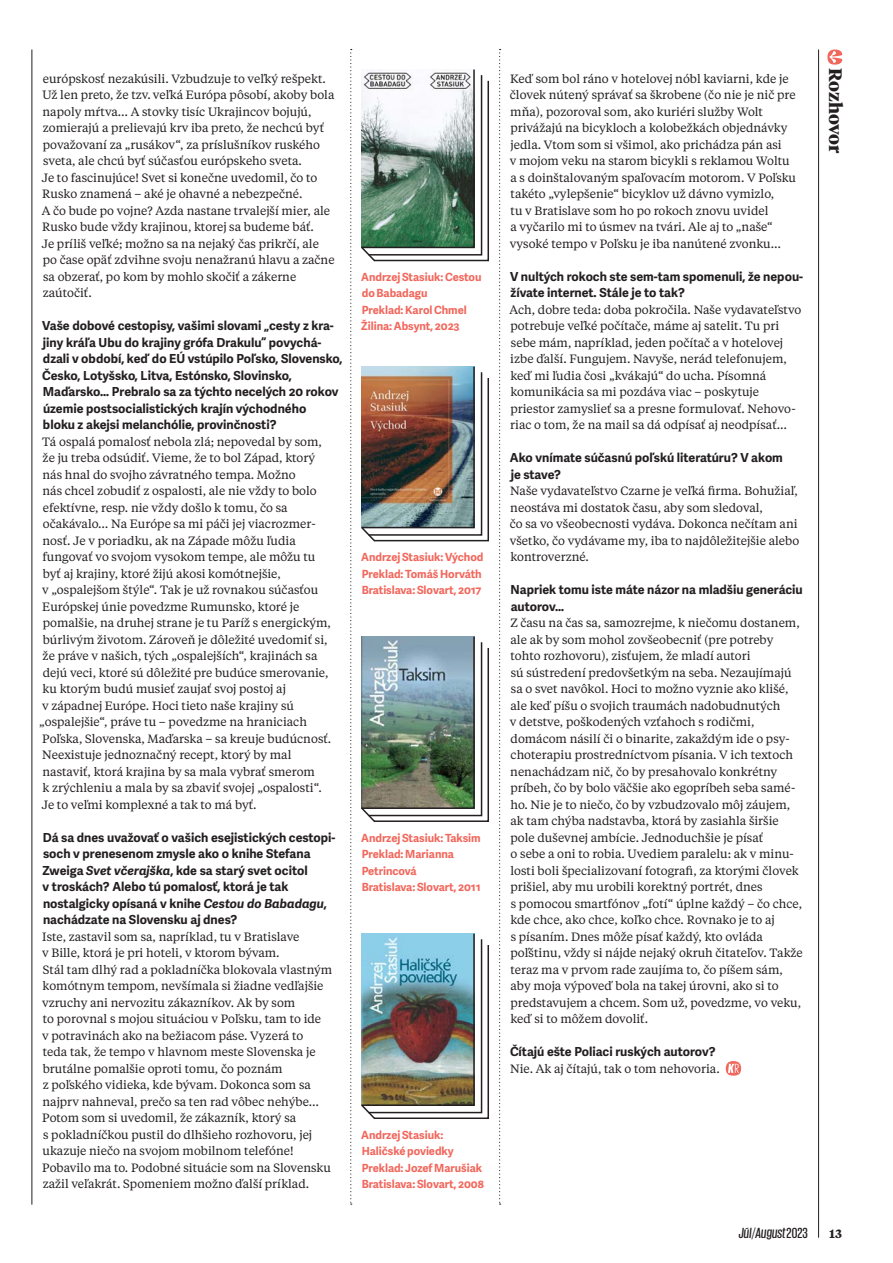
<style>
.page{position:relative;width:893px;height:1263px;background:#fff}
.page>*{position:absolute;margin:0;border:0;box-sizing:border-box;transform-origin:0 0}
.t1{font:700 18px "Tiempos Headline";letter-spacing:-.005em;color:#231f20}
.t2{font:italic 500 15px "Giorgio Sans";letter-spacing:.01em;color:#231f20}
.Otazka{font:700 12.45px/16.5px "Adelle Sans";color:#231f20}
.Text{font:12px/16.5px "Tiempos Text VF";color:#231f20}
.Text-Tiempos-Stlpcek{font:12px/16.5px "Tiempos Text VF";color:#231f20}
.t3{font:700 12px "Tiempos Text";color:#231f20}
.KNIHA-Udaje{font:700 11.25px/16.5px "Adelle Sans";letter-spacing:-.005em;color:#f2675c}
.s1{font-style:italic}
.s2{font-weight:400}
.s3{font-style:normal}
</style>
<div class="page">
<svg style="left:827px;top:49px;width:15px;height:16px"></svg>
<svg style="left:350px;top:49px;width:2px;height:1156px"></svg>
<svg style="left:726px;top:1061px;width:15px;height:15px"></svg>
<svg style="left:499px;top:49px;width:2px;height:1156px"></svg>
<svg style="left:361px;top:69px;width:128px;height:193px"></svg>
<img style="left:361px;top:636px;width:128px;height:186px">
<img style="left:361px;top:933px;width:128px;height:186px">
<img style="left:361px;top:366px;width:128px;height:176px">
<hr style="left:32px;top:50px;width:1px;height:1155px;background:#231f20">
<hr style="left:818px;top:50px;width:1px;height:1188px;background:#231f20">
<p class="Text" style="left:42px;top:69px;width:294px">európskosť nezakúsili. Vzbudzuje to veľký rešpekt.<br>Už len preto, že tzv. veľká Európa pôsobí, akoby bola napoly mŕtva… A stovky tisíc Ukrajincov bojujú, zomierajú a prelievajú krv iba preto, že nechcú byť považovaní za „rusákov“, za príslušníkov ruského sveta, ale chcú byť súčasťou európskeho sveta.<br>Je to fascinujúce! Svet si konečne uvedomil, čo to Rusko znamená – aké je ohavné a nebezpečné.<br>A čo bude po vojne? Azda nastane trvalejší mier, ale Rusko bude vždy krajinou, ktorej sa budeme báť.<br>Je príliš veľké; možno sa na nejaký čas prikrčí, ale po čase opäť zdvihne svoju nenažranú hlavu a začne sa obzerať, po kom by mohlo skočiť a zákerne zaútočiť.</p>
<p class="Otazka" style="left:42px;top:318px;width:302px">Vaše dobové cestopisy, vašimi slovami „cesty z kra‑ jiny kráľa Ubu do krajiny grófa Drakulu“ povychá‑ dzali v období, keď do EÚ vstúpilo Poľsko, Slovensko, Česko, Lotyšsko, Litva, Estónsko, Slovinsko, Maďarsko… Prebralo sa za týchto necelých 20 rokov územie postsocialistických krajín východného<br>bloku z akejsi melanchólie, provinčnosti?</p>
<p class="Text" style="left:39px;top:432px;width:294px">Tá ospalá pomalosť nebola zlá; nepovedal by som, že ju treba odsúdiť. Vieme, že to bol Západ, ktorý nás hnal do svojho závratného tempa. Možno<br>nás chcel zobudiť z ospalosti, ale nie vždy to bolo efektívne, resp. nie vždy došlo k tomu, čo sa očakávalo… Na Európe sa mi páči jej viacrozmer&shy;nosť. Je v poriadku, ak na Západe môžu ľudia fungovať vo svojom vysokom tempe, ale môžu tu byť aj krajiny, ktoré žijú akosi komótnejšie,<br>v „ospalejšom štýle“. Tak je už rovnakou súčasťou Európskej únie povedzme Rumunsko, ktoré je pomalšie, na druhej strane je tu Paríž s energickým, búrlivým životom. Zároveň je dôležité uvedomiť si, že práve v našich, tých „ospalejších“, krajinách sa dejú veci, ktoré sú dôležité pre budúce smerovanie, ku ktorým budú musieť zaujať svoj postoj aj<br>v západnej Európe. Hoci tieto naše krajiny sú „ospalejšie“, práve tu – povedzme na hraniciach Poľska, Slovenska, Maďarska – sa kreuje budúcnosť.<br>Neexistuje jednoznačný recept, ktorý by mal nastaviť, ktorá krajina by sa mala vybrať smerom<br>k zrýchleniu a mala by sa zbaviť svojej „ospalosti“.<br>Je to veľmi komplexné a tak to má byť.</p>
<p class="Otazka" style="left:43px;top:829px;width:294px">Dá sa dnes uvažovať o vašich esejistických cestopi‑ soch v prenesenom zmysle ako o knihe Stefana Zweiga <span class="s1">Svet včerajška</span>, kde sa starý svet ocitol<br>v troskách? Alebo tú pomalosť, ktorá je tak nostalgicky opísaná v knihe <span class="s1">Cestou do Babadagu</span>, nachádzate na Slovensku aj dnes?</p>
<p class="Text" style="left:42px;top:927px;width:292px">Iste, zastavil som sa, napríklad, tu v Bratislave<br>v Bille, ktorá je pri hoteli, v ktorom bývam.<br>Stál tam dlhý rad a pokladníčka blokovala vlastným komótnym tempom, nevšímala si žiadne vedľajšie vzruchy ani nervozitu zákazníkov. Ak by som<br>to porovnal s mojou situáciou v Poľsku, tam to ide<br>v potravinách ako na bežiacom páse. Vyzerá to<br>teda tak, že tempo v hlavnom meste Slovenska je brutálne pomalšie oproti tomu, čo poznám<br>z poľského vidieka, kde bývam. Dokonca som sa najprv nahneval, prečo sa ten rad vôbec nehýbe… Potom som si uvedomil, že zákazník, ktorý sa<br>s pokladníčkou pustil do dlhšieho rozhovoru, jej ukazuje niečo na svojom mobilnom telefóne!<br>Pobavilo ma to. Podobné situácie som na Slovensku zažil veľakrát. Spomeniem možno ďalší príklad.</p>
<p class="KNIHA-Udaje" style="left:361px;top:269px;width:122px">Andrzej Stasiuk: Cestou do Babadagu</p>
<p class="KNIHA-Udaje" style="left:362px;top:302px;width:107px">Preklad: Karol Chmel</p>
<p class="KNIHA-Udaje" style="left:361px;top:318px;width:100px">Žilina: Absynt, 2023</p>
<p class="KNIHA-Udaje" style="left:361px;top:549px;width:124px">Andrzej Stasiuk: Východ</p>
<p class="KNIHA-Udaje" style="left:362px;top:566px;width:122px">Preklad: Tomáš Horváth</p>
<p class="KNIHA-Udaje" style="left:362px;top:582px;width:121px">Bratislava: Slovart, 2017</p>
<p class="KNIHA-Udaje" style="left:361px;top:830px;width:121px">Andrzej Stasiuk: Taksim</p>
<p class="KNIHA-Udaje" style="left:362px;top:846px;width:94px">Preklad: Marianna<br>Petrincová</p>
<p class="KNIHA-Udaje" style="left:362px;top:879px;width:121px">Bratislava: Slovart, 2011</p>
<p class="KNIHA-Udaje" style="left:361px;top:1127px;width:94px">Andrzej Stasiuk:<br>Haličské poviedky</p>
<p class="KNIHA-Udaje" style="left:362px;top:1160px;width:122px">Preklad: Jozef Marušiak</p>
<p class="KNIHA-Udaje" style="left:362px;top:1176px;width:124px">Bratislava: Slovart, 2008</p>
<p class="Text" style="left:510px;top:69px;width:288px">Keď som bol ráno v hotelovej nóbl kaviarni, kde je človek nútený správať sa škrobene (čo nie je nič pre mňa), pozoroval som, ako kuriéri služby Wolt privážajú na bicykloch a kolobežkách objednávky jedla. Vtom som si všimol, ako prichádza pán asi<br>v mojom veku na starom bicykli s reklamou Woltu a s doinštalovaným spaľovacím motorom. V Poľsku takéto „vylepšenie“ bicyklov už dávno vymizlo,<br>tu v Bratislave som ho po rokoch znovu uvidel<br>a vyčarilo mi to úsmev na tvári. Ale aj to „naše“ vysoké tempo v Poľsku je iba nanútené zvonku…</p>
<p class="Otazka" style="left:510px;top:268px;width:295px">V nultých rokoch ste sem‑tam spomenuli, že nepou‑ žívate internet. Stále je to tak?</p>
<p class="Text" style="left:509px;top:300px;width:293px">Ach, dobre teda: doba pokročila. Naše vydavateľstvo potrebuje veľké počítače, máme aj satelit. Tu pri sebe mám, napríklad, jeden počítač a v hotelovej izbe ďalší. Fungujem. Navyše, nerád telefonujem, keď mi ľudia čosi „kvákajú“ do ucha. Písomná komunikácia sa mi pozdáva viac – poskytuje priestor zamyslieť sa a presne formulovať. Nehovo&shy;riac o tom, že na mail sa dá odpísať aj neodpísať…</p>
<p class="Otazka" style="left:510px;top:450px;width:274px">Ako vnímate súčasnú poľskú literatúru? V akom je stave?</p>
<p class="Text" style="left:510px;top:482px;width:291px">Naše vydavateľstvo Czarne je veľká firma. Bohužiaľ, neostáva mi dostatok času, aby som sledoval,<br>čo sa vo všeobecnosti vydáva. Dokonca nečítam ani všetko, čo vydávame my, iba to najdôležitejšie alebo kontroverzné.</p>
<p class="Otazka" style="left:511px;top:582px;width:294px">Napriek tomu iste máte názor na mladšiu generáciu autorov…</p>
<p class="Text-Tiempos-Stlpcek" style="left:510px;top:614px;width:295px">Z času na čas sa, samozrejme, k niečomu dostanem, ale ak by som mohol zovšeobecniť (pre potreby tohto rozhovoru), zisťujem, že mladí autori<br>sú sústredení predovšetkým na seba. Nezaujímajú sa o svet navôkol. Hoci to možno vyznie ako klišé, ale keď píšu o svojich traumách nadobudnutých<br>v detstve, poškodených vzťahoch s rodičmi, domácom násilí či o binarite, zakaždým ide o psy&shy;choterapiu prostredníctvom písania. V ich textoch nenachádzam nič, čo by presahovalo konkrétny príbeh, čo by bolo väčšie ako egopríbeh seba samé&shy;ho. Nie je to niečo, čo by vzbudzovalo môj záujem, ak tam chýba nadstavba, ktorá by zasiahla širšie pole duševnej ambície. Jednoduchšie je písať<br>o sebe a oni to robia. Uvediem paralelu: ak v minu&shy;losti boli špecializovaní fotografi, za ktorými človek prišiel, aby mu urobili korektný portrét, dnes<br>s pomocou smartfónov „fotí“ úplne každý – čo chce, kde chce, ako chce, koľko chce. Rovnako je to aj<br>s písaním. Dnes môže písať každý, kto ovláda poľštinu, vždy si nájde nejaký okruh čitateľov. Takže teraz ma v prvom rade zaujíma to, čo píšem sám, aby moja výpoveď bola na takej úrovni, ako si to predstavujem a chcem. Som už, povedzme, vo veku, keď si to môžem dovoliť.</p>
<p class="Otazka" style="left:510px;top:1044px;width:207px">Čítajú ešte Poliaci ruských autorov?</p>
<p class="Text" style="left:510px;top:1059px;width:211px">Nie. Ak aj čítajú, tak o tom nehovoria.</p>
<p class="t1" style="left:848px;top:68px;width:86px;rotate:90deg">Rozhovor</p>
<p class="t2" style="left:739px;top:1225px;width:71px">Júl<span class="s2">/</span>August<span class="s3">2023</span></p>
<p class="t3" style="left:829px;top:1225px;width:14px">13</p>
</div>
